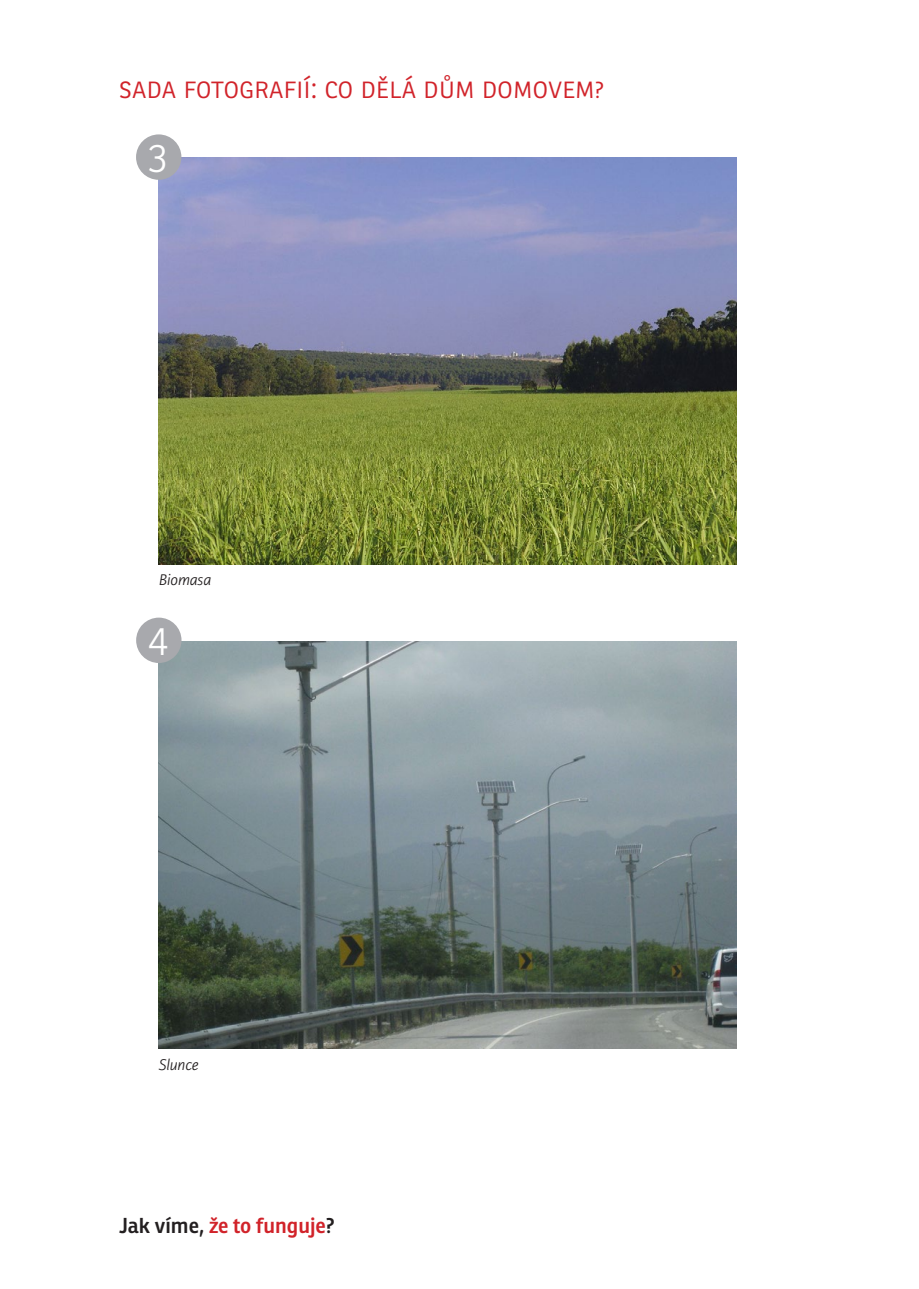
<style>
.page{position:relative;width:919px;height:1289px;background:#fff}
.page>*{position:absolute;margin:0;border:0;box-sizing:border-box;transform-origin:0 0}
.t1{font:300 39px "Ronnia";color:#fff}
.zaznamový_arch{font:300 28.5px "Ronnia";color:#d1232a}
.t2{font:600 21px "Ronnia";color:#d1232a}
.text{font:italic 300 16.5px "Karmina Sans";color:#231f20}
.s1{color:#231f20}
</style>
<div class="page">
<img style="left:159px;top:641px;width:577px;height:407px">
<div style="left:136px;top:617px;width:45px;height:46px;background:#a8a9ad;border-radius:50%"></div>
<img style="left:159px;top:157px;width:577px;height:407px">
<div style="left:136px;top:134px;width:45px;height:46px;background:#a8a9ad;border-radius:50%"></div>
<p class="zaznamový_arch" style="left:119px;top:70px;width:486px">Sada fotografií: Co dělá dům domovem?</p>
<p class="t1" style="left:148px;top:134px;width:21px">3</p>
<p class="text" style="left:159px;top:571px;width:54px">Biomasa</p>
<p class="t1" style="left:148px;top:617px;width:22px">4</p>
<p class="text" style="left:159px;top:1055px;width:41px">Slunce</p>
<p class="t2" style="left:119px;top:1212px;width:217px"><span class="s1">Jak víme,</span> že to funguje<span class="s1">?</span></p>
</div>
